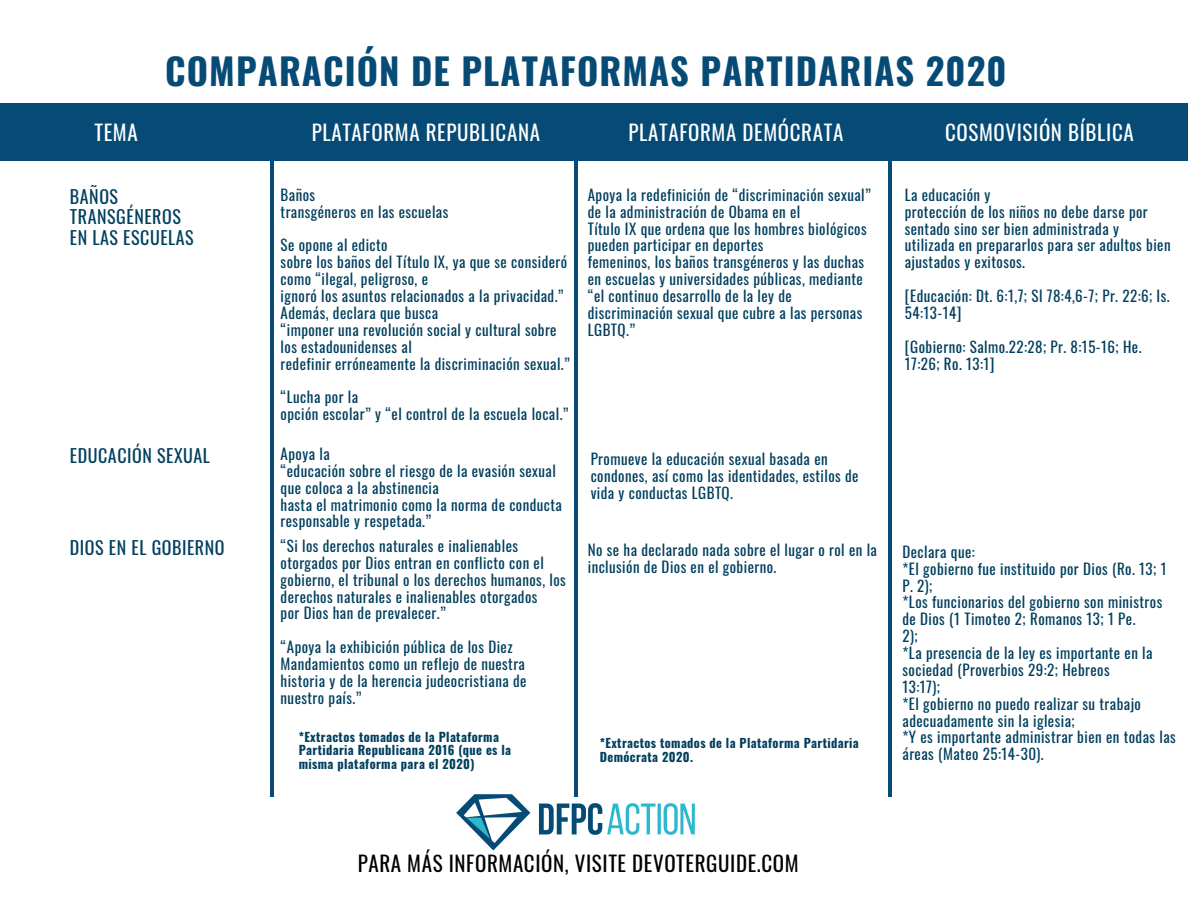
<style>
.page{position:relative;width:1188px;height:918px;background:#fff}
.page>*{position:absolute;margin:0;border:0;box-sizing:border-box;transform-origin:0 0}
.t1{font:700 36.45px "Oswald";letter-spacing:.03em;color:#064a76}
.t2{font:21px "Oswald";letter-spacing:.03em;color:#fff}
.t3{font:21px "Oswald";letter-spacing:.03em;color:#000}
.t4{font:18px/20.2px "Oswald";letter-spacing:.03em;color:#003f5e}
.t5{font:15px/16.8px "Oswald";letter-spacing:.03em;color:#003f5e}
.t6{font:700 12.45px/13.6px "Oswald";letter-spacing:.03em;color:#003f5e}
</style>
<div class="page">
<div style="left:0;top:103px;width:1188px;height:57px;background:#064a76"></div>
<hr style="left:575px;top:156px;width:3px;height:762px;background:#064a76">
<hr style="left:888px;top:156px;width:4px;height:762px;background:#064a76">
<hr style="left:270px;top:156px;width:3px;height:762px;background:#064a76">
<div style="left:0;top:797px;width:1188px;height:121px;background:#fff"></div>
<img style="left:456px;top:786px;width:239px;height:65px">
<h1 class="t1" style="left:165px;top:43px;width:843px">COMPARACIÓN DE PLATAFORMAS PARTIDARIAS 2020</h1>
<h2 class="t2" style="left:94px;top:115px;width:45px">TEMA</h2>
<h2 class="t2" style="left:312px;top:115px;width:230px">PLATAFORMA REPUBLICANA</h2>
<h2 class="t2" style="left:628px;top:115px;width:216px">PLATAFORMA DEMÓCRATA</h2>
<h2 class="t2" style="left:945px;top:115px;width:190px">COSMOVISIÓN BÍBLICA</h2>
<p class="t4" style="left:70px;top:186px;width:125px">BAÑOS<br>TRANSGÉNEROS<br>EN LAS ESCUELAS</p>
<p class="t5" style="left:281px;top:186px;width:169px">Baños<br>transgéneros en las escuelas</p>
<p class="t5" style="left:281px;top:236px;width:291px">Se opone al edicto<br>sobre los baños del Título IX, ya que se consideró como “ilegal, peligroso, e<br>ignoró los asuntos relacionados a la privacidad.” Además, declara que busca<br>“imponer una revolución social y cultural sobre los estadounidenses al<br>redefinir erróneamente la discriminación sexual.”</p>
<p class="t5" style="left:281px;top:388px;width:290px">“Lucha por la<br>opción escolar” y “el control de la escuela local.”</p>
<p class="t5" style="left:588px;top:186px;width:285px">Apoya la redefinición de “discriminación sexual” de la administración de Obama en el<br>Título IX que ordena que los hombres biológicos pueden participar en deportes<br>femeninos, los baños transgéneros y las duchas en escuelas y universidades públicas, mediante “el continuo desarrollo de la ley de discriminación sexual que cubre a las personas LGBTQ.”</p>
<p class="t5" style="left:905px;top:186px;width:267px">La educación y<br>protección de los niños no debe darse por sentado sino ser bien administrada y utilizada en prepararlos para ser adultos bien ajustados y exitosos.</p>
<p class="t5" style="left:905px;top:287px;width:266px">[Educación: Dt. 6:1,7; Sl 78:4,6-7; Pr. 22:6; Is.<br>54:13-14]</p>
<p class="t5" style="left:905px;top:337px;width:238px">[Gobierno: Salmo.22:28; Pr. 8:15-16; He.<br>17:26; Ro. 13:1]</p>
<p class="t4" style="left:70px;top:445px;width:142px">EDUCACIÓN SEXUAL</p>
<p class="t5" style="left:281px;top:445px;width:283px">Apoya la<br>“educación sobre el riesgo de la evasión sexual que coloca a la abstinencia<br>hasta el matrimonio como la norma de conducta responsable y respetada.”</p>
<p class="t4" style="left:70px;top:537px;width:156px">DIOS EN EL GOBIERNO</p>
<p class="t5" style="left:281px;top:537px;width:287px">“Si los derechos naturales e inalienables otorgados por Dios entran en conflicto con el gobierno, el tribunal o los derechos humanos, los derechos naturales e inalienables otorgados<br>por Dios han de prevalecer.”</p>
<p class="t5" style="left:281px;top:638px;width:247px">“Apoya la exhibición pública de los Diez Mandamientos como un reflejo de nuestra historia y de la herencia judeocristiana de nuestro país.”</p>
<p class="t5" style="left:591px;top:450px;width:269px">Promueve la educación sexual basada en condones, así como las identidades, estilos de vida y conductas LGBTQ.</p>
<p class="t5" style="left:588px;top:540px;width:291px">No se ha declarado nada sobre el lugar o rol en la inclusión de Dios en el gobierno.</p>
<p class="t6" style="left:299px;top:729px;width:214px">*Extractos tomados de la Plataforma<br>Partidaria Republicana 2016 (que es la misma plataforma para el 2020)</p>
<p class="t6" style="left:600px;top:736px;width:260px">*Extractos tomados de la Plataforma Partidaria<br>Demócrata 2020.</p>
<p class="t5" style="left:903px;top:543px;width:275px">Declara que:<br>*El gobierno fue instituido por Dios (Ro. 13; 1<br>P. 2);<br>*Los funcionarios del gobierno son ministros de Dios (1 Timoteo 2; Romanos 13; 1 Pe.<br>2);<br>*La presencia de la ley es importante en la sociedad (Proverbios 29:2; Hebreos<br>13:17);<br>*El gobierno no puedo realizar su trabajo adecuadamente sin la iglesia;<br>*Y es importante administrar bien en todas las áreas (Mateo 25:14-30).</p>
<h2 class="t3" style="left:358px;top:847px;width:443px">PARA MÁS INFORMACIÓN, VISITE DEVOTERGUIDE.COM</h2>
</div>
